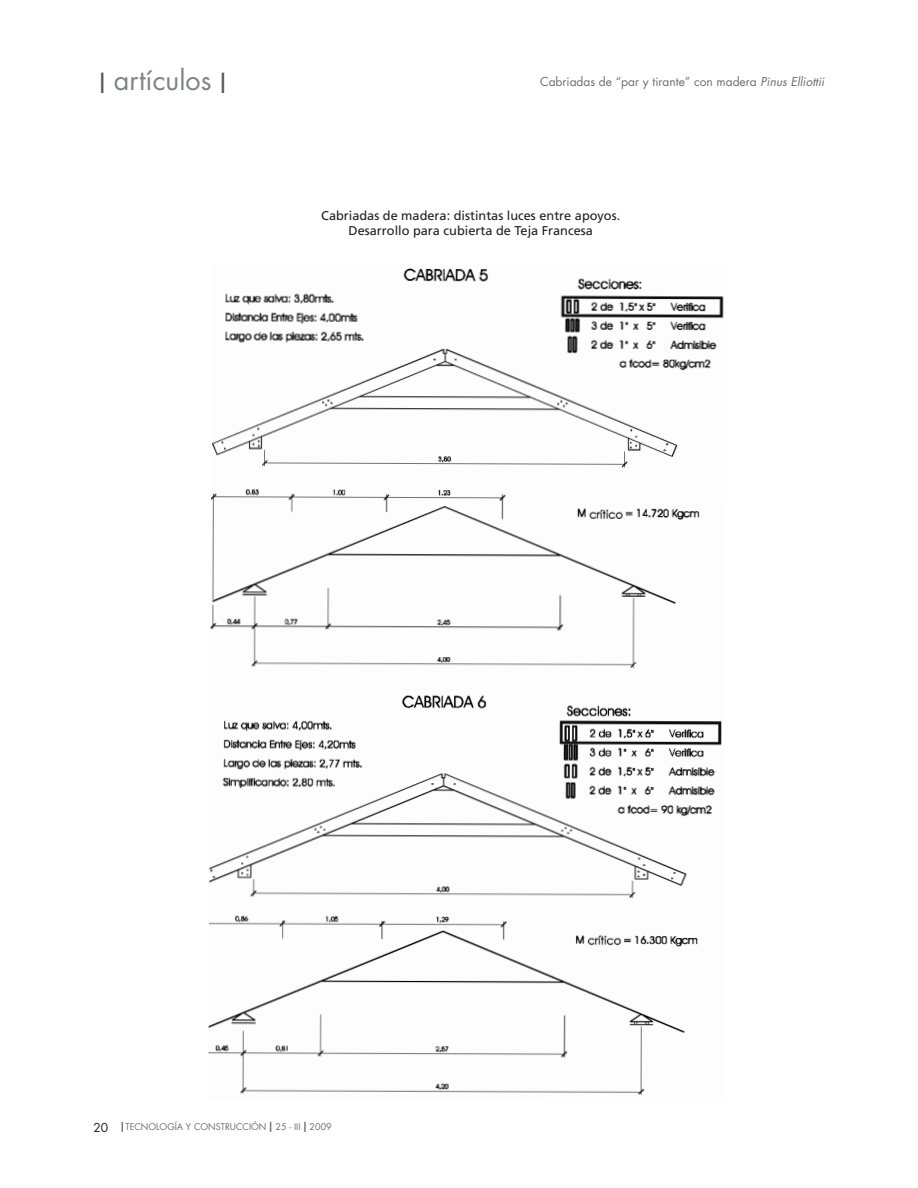
<style>
.page{position:relative;width:918px;height:1188px;background:#fff}
.page>*{position:absolute;margin:0;border:0;box-sizing:border-box;transform-origin:0 0}
.t1{font:27px "Futura";color:#808285}
.t2{font:12.75px/15.8px "Frutiger";color:#231f20;text-align:center}
.t3{font:12px "Futura";color:#6c6d70}
.t4{font:9px "Futura";color:#6c6d70}
.s1{color:#57585a}
.s2{font-style:italic}
.s3{font-size:12px;color:#231f20}
.s4{font-size:13.5px;color:#57585a}
</style>
<div class="page">
<img style="left:208px;top:268px;width:516px;height:827px">
<h1 class="t1" style="left:99px;top:62px;width:129px"><span class="s1">I</span> artículos <span class="s1">I</span></h1>
<p class="t3" style="left:540px;top:74px;width:286px">Cabriadas de “par y tirante” con madera <span class="s2">Pinus Elliottii</span></p>
<p class="t2" style="left:321px;top:207px;width:301px">Cabriadas de madera: distintas luces entre apoyos.<br>Desarrollo para cubierta de Teja Francesa</p>
<p class="t4" style="left:93px;top:1121px;width:240px"><span class="s3">20</span> <span class="s4">I</span> TECNOLOGÍA Y CONSTRUCCIÓN <span class="s4">I</span> 25 - III <span class="s4">I</span> 2009</p>
</div>
